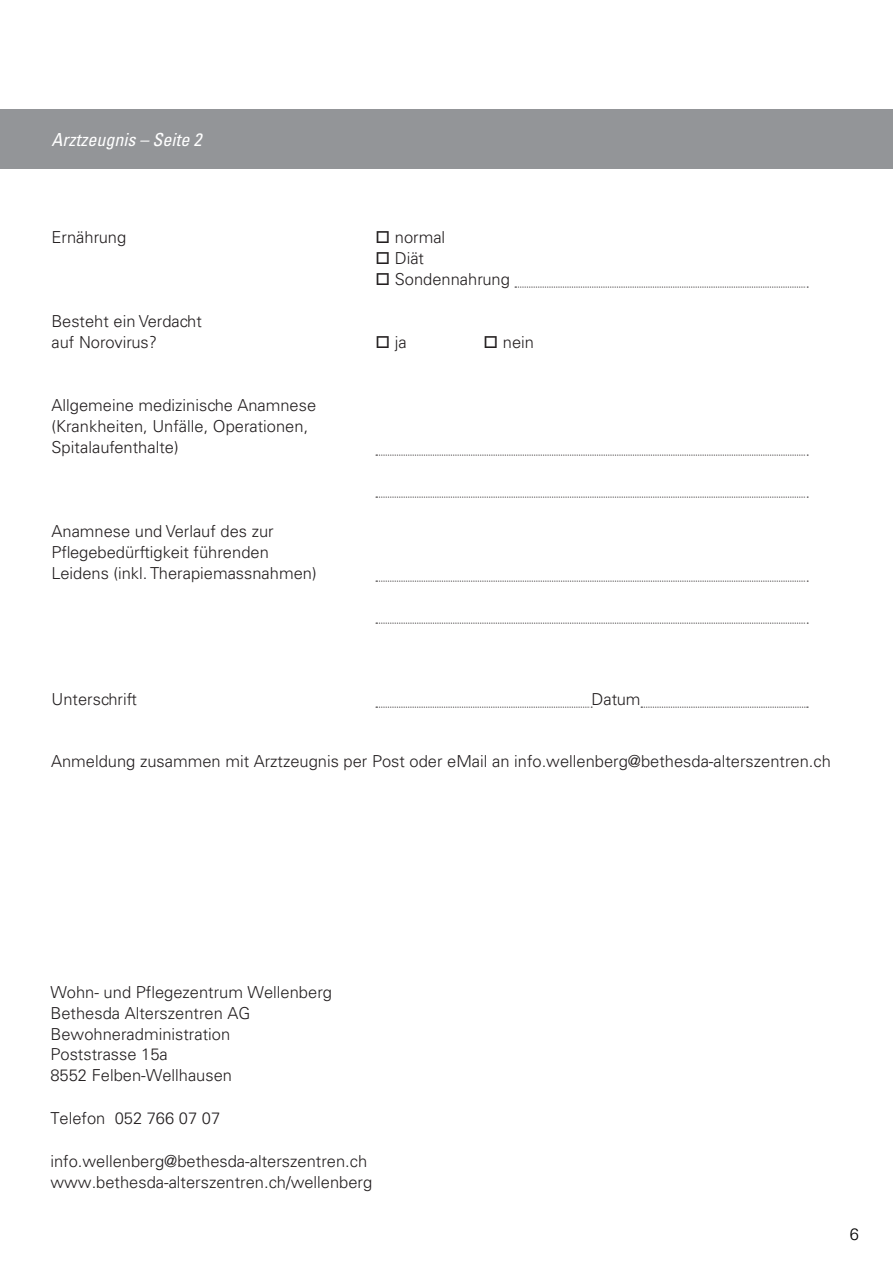
<style>
.page{position:relative;width:893px;height:1263px;background:#fff}
.page>*{position:absolute;margin:0;border:0;box-sizing:border-box;transform-origin:0 0}
.t1{font:italic condensed 18px "Univers LT Std";color:#fff}
.t2{font:300 16.5px/21px "Univers LT Std";color:#231f20}
.t3{font:300 16.5px "Univers LT Std";color:#000}
</style>
<div class="page">
<div style="left:0;top:109px;width:893px;height:60px;background:#939598"></div>
<svg style="left:515px;top:287px;width:293px;height:1px"></svg>
<svg style="left:376px;top:455px;width:432px;height:1px"></svg>
<svg style="left:376px;top:497px;width:432px;height:1px"></svg>
<svg style="left:376px;top:581px;width:432px;height:1px"></svg>
<svg style="left:376px;top:623px;width:432px;height:1px"></svg>
<svg style="left:376px;top:707px;width:216px;height:1px"></svg>
<svg style="left:641px;top:707px;width:167px;height:1px"></svg>
<p class="t1" style="left:51px;top:128px;width:151px">Arztzeugnis – Seite 2</p>
<p class="t2" style="left:52px;top:227px;width:76px">Ernährung</p>
<p class="t2" style="left:376px;top:227px;width:71px">□ normal</p>
<p class="t2" style="left:376px;top:248px;width:50px">□ Diät</p>
<p class="t2" style="left:376px;top:269px;width:136px">□ Sondennahrung</p>
<p class="t2" style="left:52px;top:311px;width:152px">Besteht ein Verdacht auf Norovirus?</p>
<p class="t2" style="left:376px;top:332px;width:33px">□ ja</p>
<p class="t2" style="left:483px;top:332px;width:52px">□ nein</p>
<p class="t2" style="left:51px;top:395px;width:266px">Allgemeine medizinische Anamnese (Krankheiten, Unfälle, Operationen,<br>Spitalaufenthalte)</p>
<p class="t2" style="left:51px;top:521px;width:267px">Anamnese und Verlauf des zur<br>Pflegebedürftigkeit führenden<br>Leidens (inkl. Therapiemassnahmen)</p>
<p class="t2" style="left:51px;top:689px;width:87px">Unterschrift</p>
<p class="t2" style="left:592px;top:689px;width:51px">Datum</p>
<p class="t2" style="left:51px;top:751px;width:781px">Anmeldung zusammen mit Arztzeugnis per Post oder eMail an info.wellenberg@bethesda-alterszentren.ch</p>
<p class="t2" style="left:50px;top:982px;width:283px">Wohn- und Pflegezentrum Wellenberg<br>Bethesda Alterszentren AG<br>Bewohneradministration<br>Poststrasse 15a<br>8552 Felben-Wellhausen</p>
<p class="t2" style="left:50px;top:1108px;width:171px">Telefon 052 766 07 07</p>
<p class="t2" style="left:50px;top:1151px;width:323px">info.wellenberg@bethesda-alterszentren.ch www.bethesda-alterszentren.ch/wellenberg</p>
<p class="t3" style="left:850px;top:1224px;width:11px">6</p>
</div>
